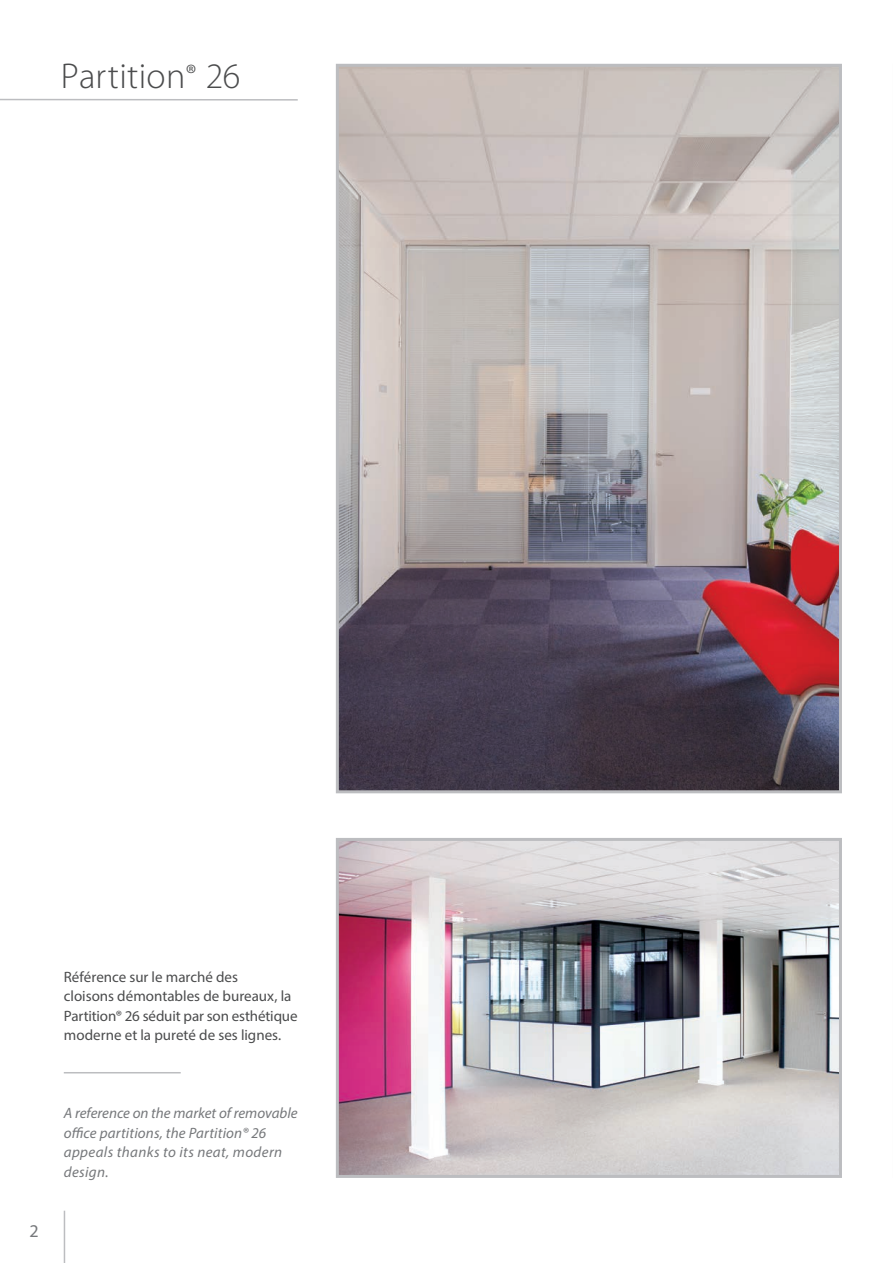
<style>
.page{position:relative;width:893px;height:1263px;background:#fff}
.page>*{position:absolute;margin:0;border:0;box-sizing:border-box;transform-origin:0 0}
.t1{font:300 36px "Myriad Pro";letter-spacing:.01em;color:#4b4c4d}
.t2{font:18px "Myriad Pro";color:#76787b}
.t3{font:15px/19.5px "Myriad Pro";color:#4b4c4d}
.t4{font:italic 15px/19.5px "Myriad Pro";letter-spacing:.01em;color:#76787b}
.s1{font-size:27px}
</style>
<div class="page">
<hr style="left:64px;top:1211px;width:1px;height:52px;background:#bcbdc0">
<hr style="left:64px;top:1072px;width:117px;height:1px;background:#bcbdc0">
<hr style="left:0;top:99px;width:298px;height:2px;background:#bcbdc0">
<img style="left:340px;top:68px;width:498px;height:721px">
<div style="left:336px;top:64px;width:506px;height:729px;border:3px solid #bcbdc0"></div>
<img style="left:340px;top:842px;width:498px;height:332px">
<div style="left:336px;top:838px;width:506px;height:340px;border:3px solid #bcbdc0"></div>
<h1 class="t1" style="left:61px;top:56px;width:181px">Partition<span class="s1">®</span> 26</h1>
<p class="t2" style="left:29px;top:1220px;width:11px">2</p>
<p class="t3" style="left:64px;top:967px;width:235px">Référence sur le marché des<br>cloisons démontables de bureaux, la Partition® 26 séduit par son esthétique moderne et la pureté de ses lignes.</p>
<p class="t4" style="left:64px;top:1103px;width:235px">A reference on the market of removable office partitions, the Partition® 26 appeals thanks to its neat, modern design.</p>
</div>
